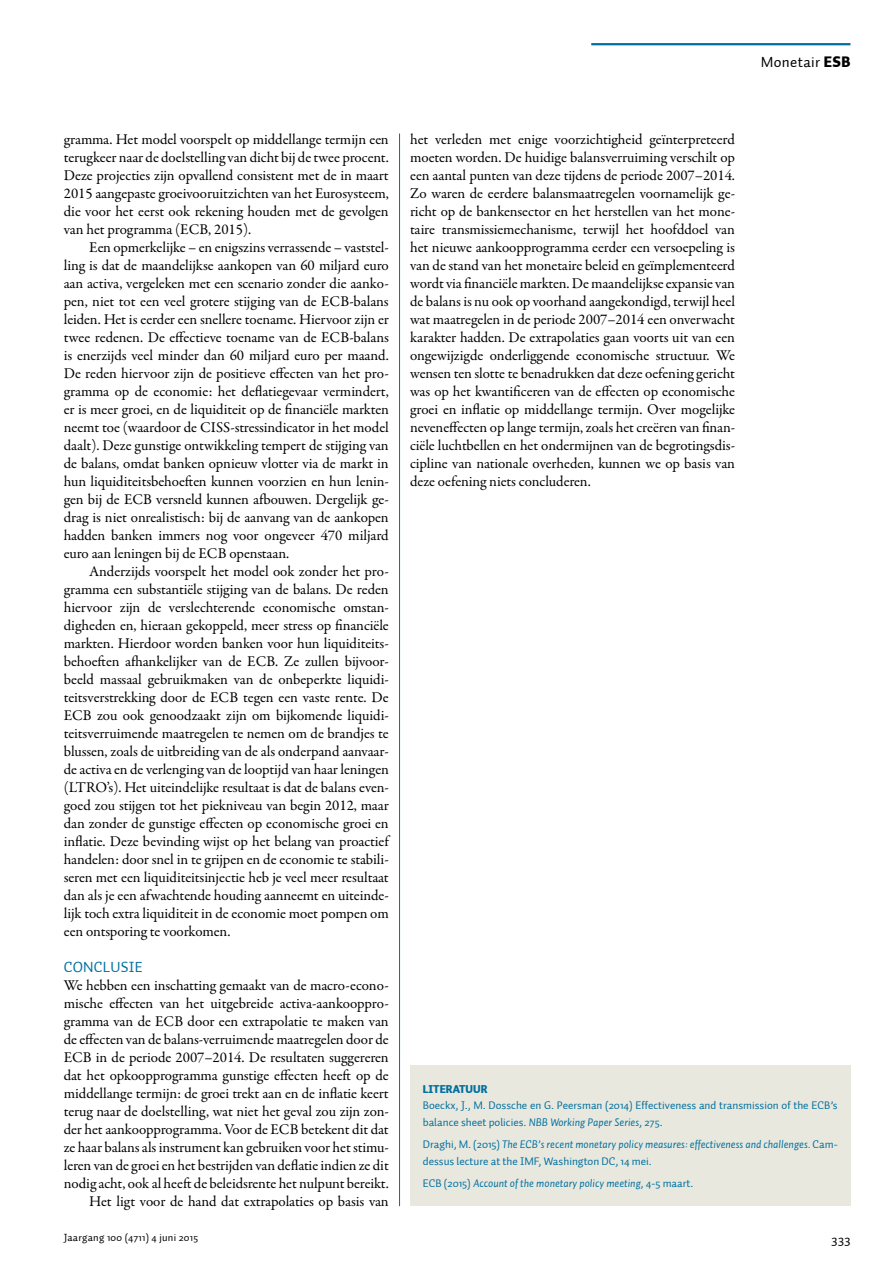
<style>
.page{position:relative;width:893px;height:1263px;background:#fff}
.page>*{position:absolute;margin:0;border:0;box-sizing:border-box;transform-origin:0 0}
.t1{font:15px/18px "Garamond Premr Pro";letter-spacing:-.005em;color:#000;text-align:justify}
.t2{font:15px "Auto 1";letter-spacing:.025em;color:#000}
.t3{font:15px "Auto 1";letter-spacing:.01em;color:#00709f}
.t4{font:13.5px "Auto 1";color:#000}
.t5{font:italic 11.25px/16.5px "Auto 1";color:#00709f}
.t6{font:11.25px/16.5px "Auto 1";color:#00709f}
.t7{font:900 11.25px "Auto 1";color:#00709f}
.t8{font:10.5px "Auto 1";letter-spacing:.025em;color:#000}
.s1{font-weight:900}
.s2{font-style:italic}
.s3{font-style:normal}
</style>
<div class="page">
<hr style="left:591px;top:43px;width:259px;height:2px;background:#006e9f">
<hr style="left:399px;top:134px;width:1px;height:1072px;background:#006e9f">
<div style="left:410px;top:1065px;width:440px;height:141px;background:#e9e8df"></div>
<p class="t2" style="left:761px;top:53px;width:91px">Monetair <span class="s1">ESB</span></p>
<p class="t1" style="left:64px;top:131px;width:327px">gramma. Het model voorspelt op middellange termijn een terugkeer naar de doelstelling van dicht bij de twee procent.<br>Deze projecties zijn opvallend consistent met de in maart 2015 aangepaste groeivooruitzichten van het Eurosysteem, die voor het eerst ook rekening houden met de gevolgen van het programma (ECB, 2015).</p>
<p class="t1" style="left:64px;top:239px;width:327px;text-indent:26px">Een opmerkelijke – en enigszins verrassende – vaststel&shy;ling is dat de maandelijkse aankopen van 60 miljard euro aan activa, vergeleken met een scenario zonder die aanko&shy;pen, niet tot een veel grotere stijging van de ECB-balans leiden. Het is eerder een snellere toename. Hiervoor zijn er twee redenen. De effectieve toename van de ECB-balans is enerzijds veel minder dan 60 miljard euro per maand.<br>De reden hiervoor zijn de positieve effecten van het pro&shy;gramma op de economie: het deflatiegevaar vermindert, er is meer groei, en de liquiditeit op de financiële markten neemt toe (waardoor de CISS-stressindicator in het model daalt). Deze gunstige ontwikkeling tempert de stijging van de balans, omdat banken opnieuw vlotter via de markt in hun liquiditeitsbehoeften kunnen voorzien en hun lenin&shy;gen bij de ECB versneld kunnen afbouwen. Dergelijk ge&shy;drag is niet onrealistisch: bij de aanvang van de aankopen hadden banken immers nog voor ongeveer 470 miljard euro aan leningen bij de ECB openstaan.</p>
<p class="t1" style="left:64px;top:563px;width:327px;text-indent:26px">Anderzijds voorspelt het model ook zonder het pro&shy;gramma een substantiële stijging van de balans. De reden hiervoor zijn de verslechterende economische omstan&shy;digheden en, hieraan gekoppeld, meer stress op financiële markten. Hierdoor worden banken voor hun liquiditeits&shy;behoeften afhankelijker van de ECB. Ze zullen bijvoor&shy;beeld massaal gebruikmaken van de onbeperkte liquidi&shy;teitsverstrekking door de ECB tegen een vaste rente. De ECB zou ook genoodzaakt zijn om bijkomende liquidi&shy;teitsverruimende maatregelen te nemen om de brandjes te blussen, zoals de uitbreiding van de als onderpand aanvaar&shy;de activa en de verlenging van de looptijd van haar leningen (LTRO’s). Het uiteindelijke resultaat is dat de balans even&shy;goed zou stijgen tot het piekniveau van begin 2012, maar dan zonder de gunstige effecten op economische groei en inflatie. Deze bevinding wijst op het belang van proactief handelen: door snel in te grijpen en de economie te stabili&shy;seren met een liquiditeitsinjectie heb je veel meer resultaat dan als je een afwachtende houding aanneemt en uiteinde&shy;lijk toch extra liquiditeit in de economie moet pompen om een ontsporing te voorkomen.</p>
<p class="t3" style="left:64px;top:958px;width:81px">CONCLUSIE</p>
<p class="t1" style="left:64px;top:977px;width:327px;text-align:right">We hebben een inschatting gemaakt van de macro-econo&shy;mische effecten van het uitgebreide activa-aankooppro&shy;gramma van de ECB door een extrapolatie te maken van de effecten van de balans-verruimende maatregelen door de ECB in de periode 2007–2014. De resultaten suggereren dat het opkoopprogramma gunstige effecten heeft op de middellange termijn: de groei trekt aan en de inflatie keert terug naar de doelstelling, wat niet het geval zou zijn zon&shy;der het aankoopprogramma. Voor de ECB betekent dit dat ze haar balans als instrument kan gebruiken voor het stimu&shy;leren van de groei en het bestrijden van deflatie indien ze dit nodig acht, ook al heeft de beleidsrente het nulpunt bereikt.<br>Het ligt voor de hand dat extrapolaties op basis van</p>
<p class="t1" style="left:410px;top:131px;width:327px">het verleden met enige voorzichtigheid geïnterpreteerd moeten worden. De huidige balansverruiming verschilt op een aantal punten van deze tijdens de periode 2007–2014.<br>Zo waren de eerdere balansmaatregelen voornamelijk ge&shy;richt op de bankensector en het herstellen van het mone&shy;taire transmissiemechanisme, terwijl het hoofddoel van het nieuwe aankoopprogramma eerder een versoepeling is van de stand van het monetaire beleid en geïmplementeerd wordt via financiële markten. De maandelijkse expansie van de balans is nu ook op voorhand aangekondigd, terwijl heel wat maatregelen in de periode 2007–2014 een onverwacht karakter hadden. De extrapolaties gaan voorts uit van een ongewijzigde onderliggende economische structuur. We wensen ten slotte te benadrukken dat deze oefening gericht was op het kwantificeren van de effecten op economische groei en inflatie op middellange termijn. Over mogelijke neveneffecten op lange termijn, zoals het creëren van finan&shy;ciële luchtbellen en het ondermijnen van de begrotingsdis&shy;cipline van nationale overheden, kunnen we op basis van deze oefening niets concluderen.</p>
<p class="t7" style="left:423px;top:1081px;width:66px">LITERATUUR</p>
<p class="t6" style="left:423px;top:1097px;width:416px">Boeckx, J., M. Dossche en G. Peersman (2014) Effectiveness and transmission of the ECB’s balance sheet policies. <span class="s2">NBB Working Paper Series</span>, 275.</p>
<p class="t5" style="left:423px;top:1136px;width:416px"><span class="s3">Draghi, M. (2015)</span> The ECB’s recent monetary policy measures: effectiveness and challenges. <span class="s3">Cam&shy;dessus lecture at the IMF, Washington DC, 14 mei.</span></p>
<p class="t5" style="left:423px;top:1175px;width:272px"><span class="s3">ECB (2015)</span> Account of the monetary policy meeting, <span class="s3">4-5 maart.</span></p>
<p class="t8" style="left:64px;top:1231px;width:136px">Jaargang 100 (4711) 4 juni 2015</p>
<p class="t4" style="left:832px;top:1231px;width:20px">333</p>
</div>
